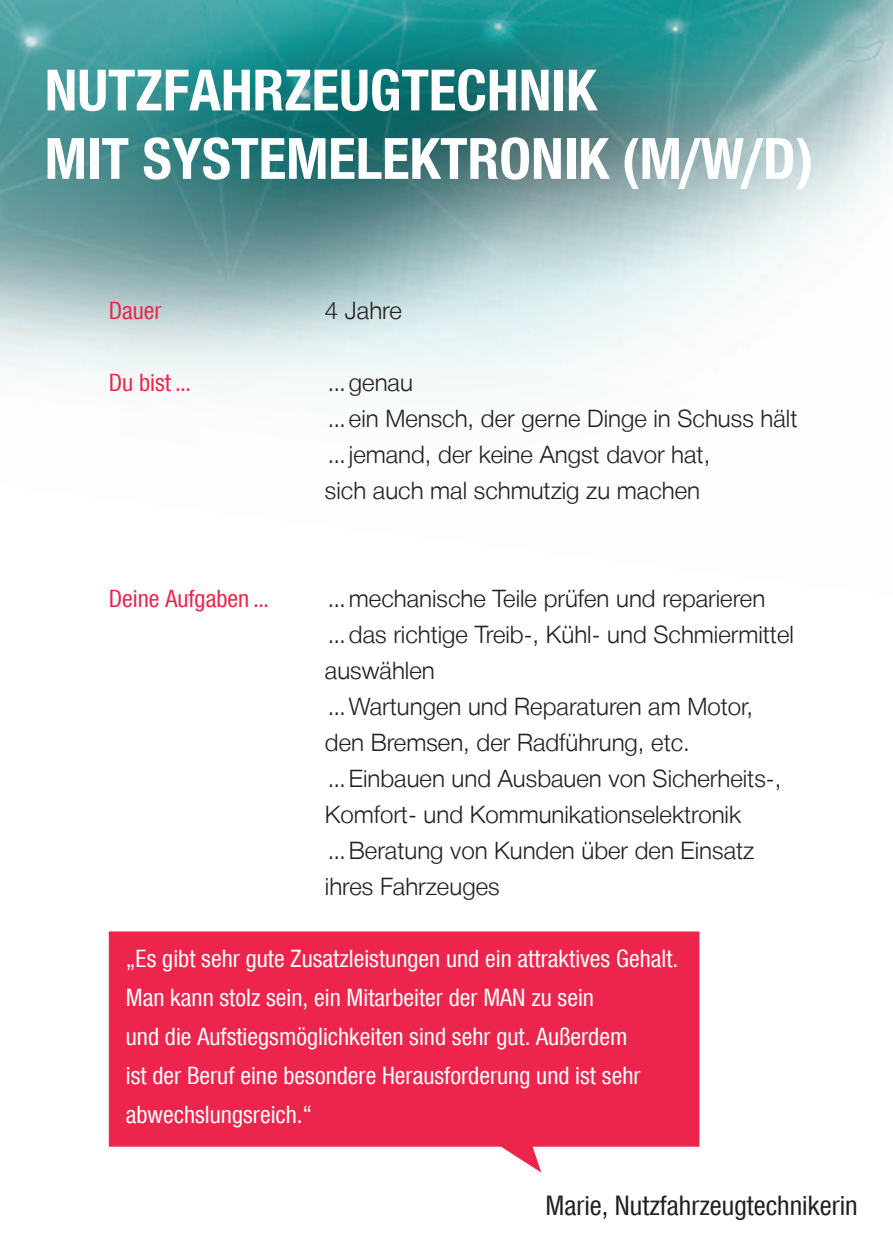
<style>
.page{position:relative;width:893px;height:1259px;background:#fff}
.page>*{position:absolute;margin:0;border:0;box-sizing:border-box;transform-origin:0 0}
.t1{font:700 57px/68.4px "Man Europe Condensed";color:#fff}
.t2{font:27px "Man Europe Condensed";color:#231f20}
.t3{font:300 24px/36px "Man Europe";color:#231f20}
.t4{font:24px/39px "Man Europe Condensed";color:#fff}
.t5{font:24px "Man Europe Condensed";color:#ed244b}
</style>
<div class="page">
<img style="left:0;top:148px;width:153px;height:292px">
<img style="left:131px;top:148px;width:416px;height:224px">
<img style="left:546px;top:61px;width:347px;height:178px">
<img style="left:152px;top:0;width:416px;height:196px">
<img style="left:0;top:0;width:171px;height:148px">
<img style="left:404px;top:0;width:489px;height:61px">
<svg style="left:109px;top:931px;width:590px;height:241px;background:#ee3a5d"></svg>
<h1 class="t1" style="left:45px;top:55px;width:769px">NUTZFAHRZEUGTECHNIK<br>MIT SYSTEMELEKTRONIK (M/W/D)</h1>
<p class="t5" style="left:109px;top:295px;width:54px">Dauer</p>
<p class="t3" style="left:325px;top:291px;width:78px">4 Jahre</p>
<p class="t5" style="left:109px;top:367px;width:88px">Du bist…</p>
<p class="t3" style="left:325px;top:363px;width:474px">…genau<br>…ein Mensch, der gerne Dinge in Schuss hält …jemand, der keine Angst davor hat,<br>sich auch mal schmutzig zu machen</p>
<p class="t5" style="left:109px;top:583px;width:166px">Deine Aufgaben…</p>
<p class="t3" style="left:325px;top:579px;width:470px">…mechanische Teile prüfen und reparieren …das richtige Treib-, Kühl- und Schmiermittel auswählen<br>…Wartungen und Reparaturen am Motor, den Bremsen, der Radführung, etc. …Einbauen und Ausbauen von Sicherheits-, Komfort- und Kommunikationselektronik …Beratung von Kunden über den Einsatz ihres Fahrzeuges</p>
<p class="t4" style="left:126px;top:938px;width:554px">„Es gibt sehr gute Zusatzleistungen und ein attraktives Gehalt.<br>Man kann stolz sein, ein Mitarbeiter der MAN zu sein<br>und die Aufstiegsmöglichkeiten sind sehr gut. Außerdem<br>ist der Beruf eine besondere Herausforderung und ist sehr abwechslungsreich.“</p>
<p class="t2" style="left:545px;top:1188px;width:314px">Marie, Nutzfahrzeugtechnikerin</p>
</div>
